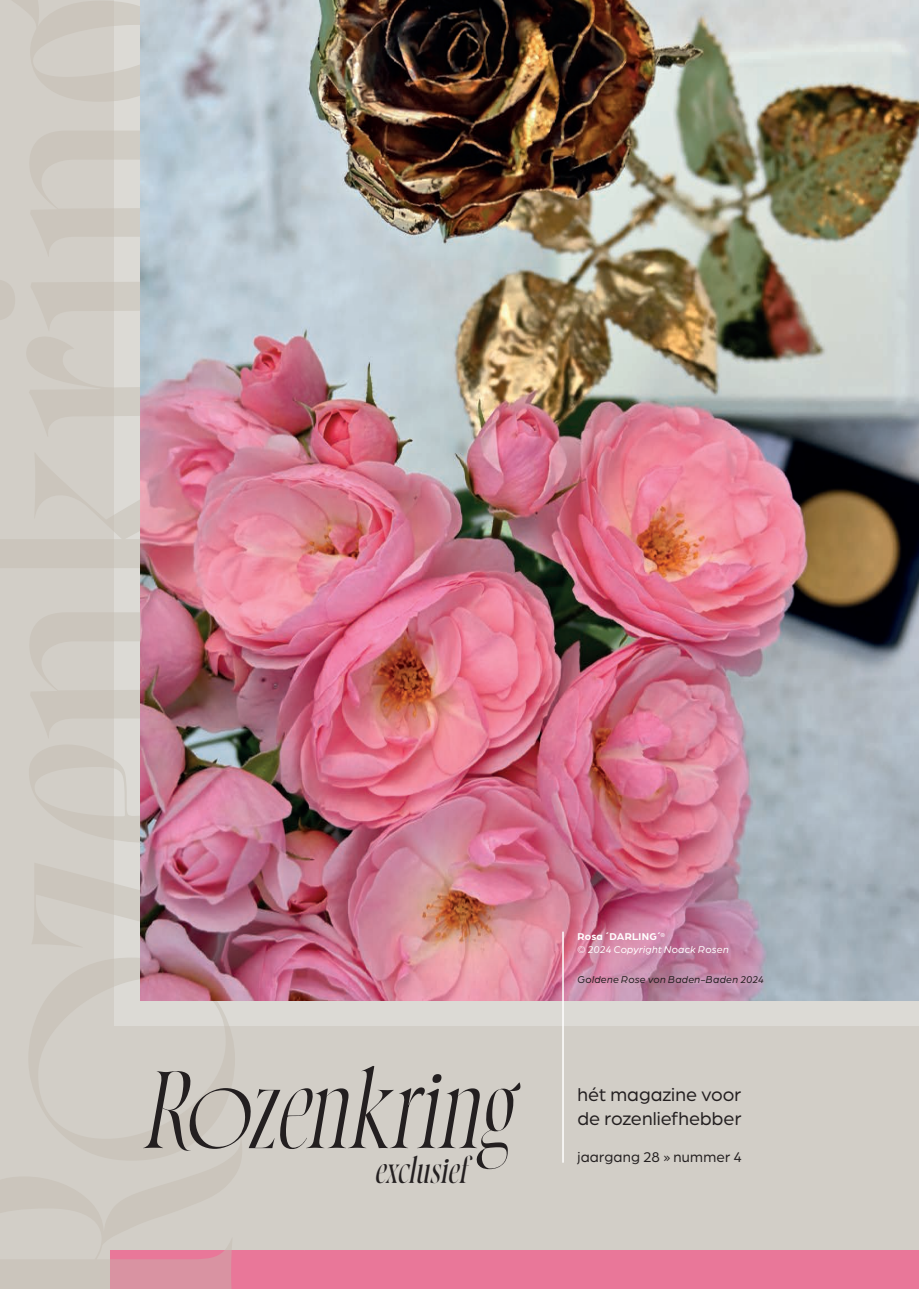
<style>
.page{position:relative;width:919px;height:1289px;background:#fff}
.page>*{position:absolute;margin:0;border:0;box-sizing:border-box;transform-origin:0 0}
.t1{font:italic 90px "Norman";color:#231f20}
.t2{font:italic 28.5px "Norman";color:#231f20}
.t3{font:19.5px/23.4px "Arboria";color:#231f20}
.t4{font:15px "Arboria";letter-spacing:.015em;color:#231f20}
.t5{font:italic 10.5px/12.6px "Arboria";letter-spacing:.02em;color:#fff}
.t6{font:italic 10.5px "Arboria";letter-spacing:.02em;color:#231f20}
.s1{font-weight:700;font-style:normal}
</style>
<div class="page">
<div style="left:0;top:0;width:918px;height:1288px;background:#d2cec7"></div>
<div style="left:111px;top:1250px;width:807px;height:38px;background:#e97799"></div>
<div style="left:115px;top:0;width:189px;height:1025px;background:#dcdad5"></div>
<img style="left:140px;top:0;width:778px;height:1000px">
<hr style="left:562px;top:931px;width:1px;height:231px;background:#fff">
<h1 class="t1" style="left:140px;top:1064px;width:398px">Rozenkring</h1>
<h2 class="t2" style="left:374px;top:1156px;width:93px">exclusief</h2>
<p class="t5" style="left:577px;top:930px;width:153px"><span class="s1">Rosa ´DARLING´</span><sup>®<br></sup>© 2024 Copyright Noack Rosen</p>
<p class="t6" style="left:577px;top:972px;width:188px">Goldene Rose von Baden-Baden 2024</p>
<h3 class="t3" style="left:577px;top:1082px;width:165px">hét magazine voor de rozenliefhebber</h3>
<h3 class="t4" style="left:577px;top:1147px;width:166px">jaargang 28 » nummer 4</h3>
</div>
